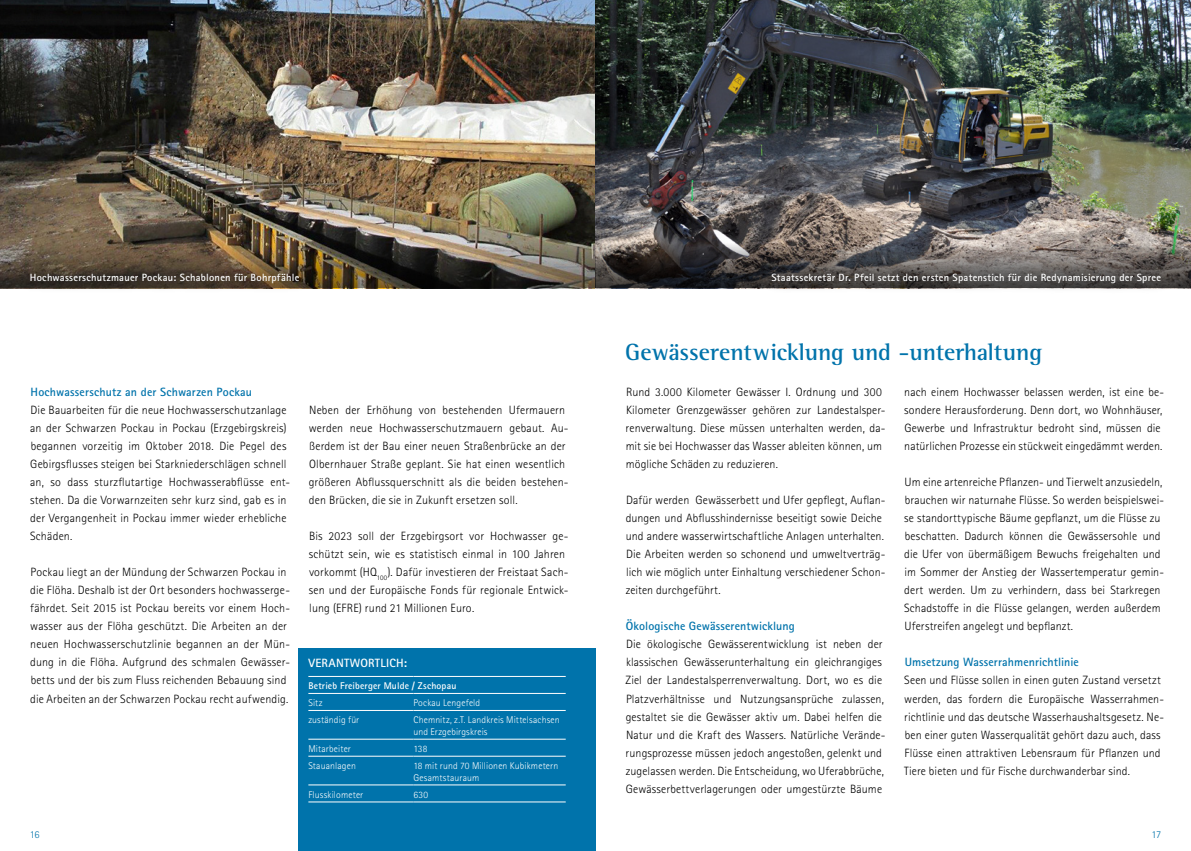
<style>
.page{position:relative;width:1191px;height:851px;background:#fff}
.page>*{position:absolute;margin:0;border:0;box-sizing:border-box;transform-origin:0 0}
.t1{font:700 24px "Rotis Semi Serif Std";letter-spacing:-.005em;color:#0073ab}
.t2{font:300 12px/18px "Rotis Sans Serif Std";letter-spacing:.01em;color:#000}
.t3{font:700 12px "Rotis Sans Serif Std";letter-spacing:.01em;color:#0073ab}
.t4{font:700 12px "Rotis Sans Serif Std";letter-spacing:.02em;color:#fff}
.t5{font:700 10.5px "Rotis Sans Serif Std";letter-spacing:.025em;color:#fff}
.t6{font:300 10.5px "Rotis Sans Serif Std";color:#0073ab}
.t7{font:300 9.75px/11.7px "Rotis Sans Serif Std";letter-spacing:.015em;color:#fff}
.t8{font:700 9.75px "Rotis Sans Serif Std";letter-spacing:.015em;color:#fff}
</style>
<div class="page">
<div style="left:298px;top:648px;width:297px;height:202px;background:#0073ab"></div>
<hr style="left:308px;top:676px;width:105px;height:1px;background:#fff">
<hr style="left:413px;top:676px;width:153px;height:1px;background:#fff">
<hr style="left:308px;top:693px;width:105px;height:1px;background:#fff">
<hr style="left:413px;top:693px;width:153px;height:1px;background:#fff">
<hr style="left:308px;top:710px;width:105px;height:1px;background:#fff">
<hr style="left:413px;top:710px;width:153px;height:1px;background:#fff">
<hr style="left:308px;top:738px;width:105px;height:1px;background:#fff">
<hr style="left:413px;top:738px;width:153px;height:1px;background:#fff">
<hr style="left:308px;top:755px;width:105px;height:1px;background:#fff">
<hr style="left:413px;top:755px;width:153px;height:1px;background:#fff">
<hr style="left:308px;top:784px;width:105px;height:1px;background:#fff">
<hr style="left:413px;top:784px;width:153px;height:1px;background:#fff">
<hr style="left:308px;top:801px;width:105px;height:1px;background:#fff">
<hr style="left:413px;top:801px;width:153px;height:1px;background:#fff">
<img style="left:0;top:0;width:595px;height:288px">
<div style="left:17px;top:259px;width:295px;height:35px;background:#000;opacity:.75"></div>
<img style="left:595px;top:0;width:596px;height:288px">
<div style="left:759px;top:259px;width:414px;height:36px;background:#000;opacity:.75"></div>
<p class="t5" style="left:30px;top:270px;width:271px">Hochwasserschutzmauer Pockau: Schablonen für Bohrpfähle</p>
<p class="t5" style="left:771px;top:270px;width:391px">Staatssekretär Dr. Pfeil setzt den ersten Spatenstich für die Redynamisierung der Spree</p>
<p class="t3" style="left:31px;top:384px;width:223px">Hochwasserschutz an der Schwarzen Pockau</p>
<p class="t2" style="left:30px;top:401px;width:261px">Die Bauarbeiten für die neue Hochwasserschutzanlage an der Schwarzen Pockau in Pockau (Erzgebirgskreis) begannen vorzeitig im Oktober 2018. Die Pegel des Gebirgsflusses steigen bei Starkniederschlägen schnell an, so dass sturzflutartige Hochwasserabflüsse ent&shy;stehen. Da die Vorwarnzeiten sehr kurz sind, gab es in der Vergangenheit in Pockau immer wieder erhebliche Schäden.</p>
<p class="t2" style="left:30px;top:563px;width:261px">Pockau liegt an der Mündung der Schwarzen Pockau in die Flöha. Deshalb ist der Ort besonders hochwasserge&shy;fährdet. Seit 2015 ist Pockau bereits vor einem Hoch&shy;wasser aus der Flöha geschützt. Die Arbeiten an der neuen Hochwasserschutzlinie begannen an der Mün&shy;dung in die Flöha. Aufgrund des schmalen Gewässer&shy;betts und der bis zum Fluss reichenden Bebauung sind die Arbeiten an der Schwarzen Pockau recht aufwendig.</p>
<p class="t2" style="left:309px;top:401px;width:261px">Neben der Erhöhung von bestehenden Ufermauern werden neue Hochwasserschutzmauern gebaut. Au&shy;ßerdem ist der Bau einer neuen Straßenbrücke an der Olbernhauer Straße geplant. Sie hat einen wesentlich größeren Abflussquerschnitt als die beiden bestehen&shy;den Brücken, die sie in Zukunft ersetzen soll.</p>
<p class="t2" style="left:309px;top:527px;width:261px">Bis 2023 soll der Erzgebirgsort vor Hochwasser ge&shy;schützt sein, wie es statistisch einmal in 100 Jahren vorkommt (HQ<sub>100</sub>). Dafür investieren der Freistaat Sach&shy;sen und der Europäische Fonds für regionale Entwick&shy;lung (EFRE) rund 21 Millionen Euro.</p>
<p class="t4" style="left:308px;top:655px;width:100px">VERANTWORTLICH:</p>
<p class="t8" style="left:308px;top:679px;width:149px">Betrieb Freiberger Mulde / Zschopau</p>
<p class="t7" style="left:308px;top:697px;width:16px">Sitz</p>
<p class="t7" style="left:413px;top:697px;width:68px">Pockau Lengefeld</p>
<p class="t7" style="left:308px;top:714px;width:52px">zuständig für</p>
<p class="t7" style="left:413px;top:714px;width:148px">Chemnitz, z.T. Landkreis Mittelsachsen und Erzgebirgskreis</p>
<p class="t7" style="left:308px;top:742px;width:44px">Mitarbeiter</p>
<p class="t7" style="left:413px;top:742px;width:15px">138</p>
<p class="t7" style="left:308px;top:759px;width:49px">Stauanlagen</p>
<p class="t7" style="left:413px;top:759px;width:146px">18 mit rund 70 Millionen Kubikmetern<br>Gesamtstauraum</p>
<p class="t7" style="left:308px;top:788px;width:56px">Flusskilometer</p>
<p class="t7" style="left:413px;top:788px;width:16px">630</p>
<h1 class="t1" style="left:625px;top:338px;width:418px">Gewässerentwicklung und -unterhaltung</h1>
<p class="t2" style="left:625px;top:383px;width:261px">Rund 3.000 Kilometer Gewässer I. Ordnung und 300<br>Kilometer Grenzgewässer gehören zur Landestalsper&shy;renverwaltung. Diese müssen unterhalten werden, da&shy;mit sie bei Hochwasser das Wasser ableiten können, um mögliche Schäden zu reduzieren.</p>
<p class="t2" style="left:625px;top:491px;width:261px">Dafür werden Gewässerbett und Ufer gepflegt, Auflan&shy;dungen und Abflusshindernisse beseitigt sowie Deiche und andere wasserwirtschaftliche Anlagen unterhalten.<br>Die Arbeiten werden so schonend und umweltverträg&shy;lich wie möglich unter Einhaltung verschiedener Schon&shy;zeiten durchgeführt.</p>
<p class="t3" style="left:626px;top:618px;width:170px">Ökologische Gewässerentwicklung</p>
<p class="t2" style="left:625px;top:635px;width:261px">Die ökologische Gewässerentwicklung ist neben der klassischen Gewässerunterhaltung ein gleichrangiges Ziel der Landestalsperrenverwaltung. Dort, wo es die Platzverhältnisse und Nutzungsansprüche zulassen, gestaltet sie die Gewässer aktiv um. Dabei helfen die Natur und die Kraft des Wassers. Natürliche Verände&shy;rungsprozesse müssen jedoch angestoßen, gelenkt und zugelassen werden. Die Entscheidung, wo Uferabbrüche, Gewässerbettverlagerungen oder umgestürzte Bäume</p>
<p class="t2" style="left:904px;top:383px;width:261px">nach einem Hochwasser belassen werden, ist eine be&shy;sondere Herausforderung. Denn dort, wo Wohnhäuser, Gewerbe und Infrastruktur bedroht sind, müssen die natürlichen Prozesse ein stückweit eingedämmt werden.</p>
<p class="t2" style="left:904px;top:473px;width:261px">Um eine artenreiche Pflanzen- und Tierwelt anzusiedeln, brauchen wir naturnahe Flüsse. So werden beispielswei&shy;se standorttypische Bäume gepflanzt, um die Flüsse zu beschatten. Dadurch können die Gewässersohle und die Ufer von übermäßigem Bewuchs freigehalten und im Sommer der Anstieg der Wassertemperatur gemin&shy;dert werden. Um zu verhindern, dass bei Starkregen Schadstoffe in die Flüsse gelangen, werden außerdem Uferstreifen angelegt und bepflanzt.</p>
<p class="t3" style="left:904px;top:654px;width:175px">Umsetzung Wasserrahmenrichtlinie</p>
<p class="t2" style="left:904px;top:671px;width:261px">Seen und Flüsse sollen in einen guten Zustand versetzt werden, das fordern die Europäische Wasserrahmen&shy;richtlinie und das deutsche Wasserhaushaltsgesetz. Ne&shy;ben einer guten Wasserqualität gehört dazu auch, dass Flüsse einen attraktiven Lebensraum für Pflanzen und Tiere bieten und für Fische durchwanderbar sind.</p>
<p class="t6" style="left:30px;top:828px;width:11px">16</p>
<p class="t6" style="left:1151px;top:828px;width:11px">17</p>
</div>
